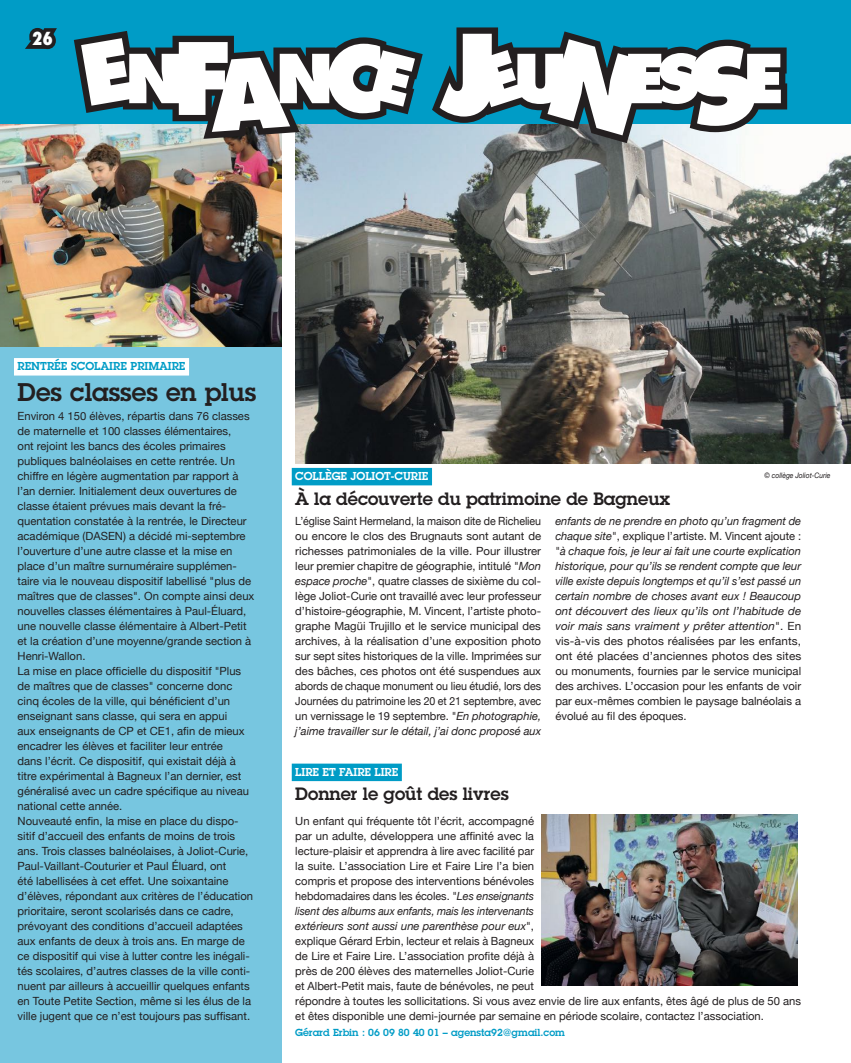
<style>
.page{position:relative;width:851px;height:1063px;background:#fff}
.page>*{position:absolute;margin:0;border:0;box-sizing:border-box;transform-origin:0 0}
.t1{font:600 25px "Lubalin Graph";color:#231f20}
.t2{font:600 17.5px "Lubalin Graph";color:#231f20}
.t3{font:800 condensed 17.5px "Futura";color:#fff}
.t4{font:11.25px/15px "Helvetica Neue";color:#231f20}
.t5{font:11.25px/15px "Helvetica Neue";color:#231f20;text-align:justify;scale:.94 1}
.t6{font:italic 11.25px/15px "Helvetica Neue";letter-spacing:.005em;color:#231f20;text-align:justify}
.t7{font:600 11.25px "Lubalin Graph";color:#fff}
.t8{font:600 11.25px "Lubalin Graph";color:#009cc6}
.t9{font:600 10px "Lubalin Graph";color:#009cc6}
.t10{font:italic 7.5px "Helvetica Neue";color:#231f20;scale:.9 1}
.s1{font-style:italic}
.s2{font-style:normal}
</style>
<div class="page">
<div style="left:0;top:0;width:850px;height:124px;background:#009cc6"></div>
<hr style="left:850px;top:0;width:1px;height:124px;background:#009cc6">
<svg style="left:25px;top:28px;width:32px;height:22px"></svg>
<img style="left:0;top:124px;width:281px;height:223px">
<div style="left:292px;top:764px;width:110px;height:17px;background:#009cc6"></div>
<img style="left:541px;top:815px;width:256px;height:170px">
<div style="left:0;top:347px;width:281px;height:716px;background:#77c6e0"></div>
<div style="left:14px;top:358px;width:175px;height:18px;background:#fff"></div>
<img style="left:295px;top:124px;width:555px;height:339px">
<svg style="left:74px;top:31px;width:348px;height:108px"></svg>
<svg style="left:432px;top:27px;width:355px;height:116px"></svg>
<div style="left:292px;top:468px;width:140px;height:17px;background:#009cc6"></div>
<h2 class="t3" style="left:32px;top:27px;width:23px">26</h2>
<p class="t8" style="left:18px;top:359px;width:169px">RENTRÉE SCOLAIRE PRIMAIRE</p>
<h1 class="t1" style="left:18px;top:376px;width:240px">Des classes en plus</h1>
<p class="t4" style="left:18px;top:408px;width:238px">Environ 4 150 élèves, répartis dans 76 classes de maternelle et 100 classes élémentaires,<br>ont rejoint les bancs des écoles primaires publiques balnéolaises en cette rentrée. Un chiffre en légère augmentation par rapport à l’an dernier. Initialement deux ouvertures de classe étaient prévues mais devant la fré&shy;quentation constatée à la rentrée, le Directeur académique (DASEN) a décidé mi-septembre l’ouverture d’une autre classe et la mise en place d’un maître surnuméraire supplémen&shy;taire via le nouveau dispositif labellisé "plus de maîtres que de classes". On compte ainsi deux nouvelles classes élémentaires à Paul-Éluard, une nouvelle classe élémentaire à Albert-Petit et la création d’une moyenne/grande section à Henri-Wallon.<br>La mise en place officielle du dispositif "Plus de maîtres que de classes" concerne donc cinq écoles de la ville, qui bénéficient d’un enseignant sans classe, qui sera en appui<br>aux enseignants de CP et CE1, afin de mieux encadrer les élèves et faciliter leur entrée<br>dans l’écrit. Ce dispositif, qui existait déjà à titre expérimental à Bagneux l’an dernier, est généralisé avec un cadre spécifique au niveau national cette année.<br>Nouveauté enfin, la mise en place du dispo&shy;sitif d’accueil des enfants de moins de trois ans. Trois classes balnéolaises, à Joliot-Curie, Paul-Vaillant-Couturier et Paul Éluard, ont<br>été labellisées à cet effet. Une soixantaine d’élèves, répondant aux critères de l’éducation prioritaire, seront scolarisés dans ce cadre, prévoyant des conditions d’accueil adaptées aux enfants de deux à trois ans. En marge de ce dispositif qui vise à lutter contre les inégali&shy;tés scolaires, d’autres classes de la ville conti&shy;nuent par ailleurs à accueillir quelques enfants en Toute Petite Section, même si les élus de la ville jugent que ce n’est toujours pas suffisant.</p>
<p class="t7" style="left:295px;top:469px;width:135px">COLLÈGE JOLIOT-CURIE</p>
<h2 class="t2" style="left:295px;top:487px;width:376px">À la découverte du patrimoine de Bagneux</h2>
<p class="t10" style="left:764px;top:471px;width:75px">© collège Joliot-Curie</p>
<p class="t5" style="left:295px;top:513px;width:263px">L’église Saint Hermeland, la maison dite de Richelieu ou encore le clos des Brugnauts sont autant de richesses patrimoniales de la ville. Pour illustrer leur premier chapitre de géographie, intitulé "<span class="s1">Mon espace proche</span>", quatre classes de sixième du col&shy;lège Joliot-Curie ont travaillé avec leur professeur d’histoire-géographie, M. Vincent, l’artiste photo&shy;graphe Magüi Trujillo et le service municipal des archives, à la réalisation d’une exposition photo sur sept sites historiques de la ville. Imprimées sur des bâches, ces photos ont été suspendues aux abords de chaque monument ou lieu étudié, lors des Journées du patrimoine les 20 et 21 septembre, avec un vernissage le 19 septembre. "<span class="s1">En photographie, j’aime travailler sur le détail, j’ai donc proposé aux</span></p>
<p class="t6" style="left:555px;top:513px;width:247px">enfants de ne prendre en photo qu’un fragment de chaque site<span class="s2">", explique l’artiste. M. Vincent ajoute : "</span>à chaque fois, je leur ai fait une courte explication historique, pour qu’ils se rendent compte que leur ville existe depuis longtemps et qu’il s’est passé un certain nombre de choses avant eux ! Beaucoup ont découvert des lieux qu’ils ont l’habitude de voir mais sans vraiment y prêter attention<span class="s2">". En vis-à-vis des photos réalisées par les enfants, ont été placées d’anciennes photos des sites ou monuments, fournies par le service municipal des archives. L’occasion pour les enfants de voir par eux-mêmes combien le paysage balnéolais a évolué au fil des époques.</span></p>
<p class="t7" style="left:295px;top:764px;width:104px">LIRE ET FAIRE LIRE</p>
<h2 class="t2" style="left:295px;top:783px;width:215px">Donner le goût des livres</h2>
<p class="t4" style="left:295px;top:813px;width:507px">Un enfant qui fréquente tôt l’écrit, accompagné<br>par un adulte, développera une affinité avec la<br>lecture-plaisir et apprendra à lire avec facilité par<br>la suite. L’association Lire et Faire Lire l’a bien<br>compris et propose des interventions bénévoles<br>hebdomadaires dans les écoles. "<span class="s1">Les enseignants<br>lisent des albums aux enfants, mais les intervenants<br>extérieurs sont aussi une parenthèse pour eux</span>",<br>explique Gérard Erbin, lecteur et relais à Bagneux<br>de Lire et Faire Lire. L’association profite déjà à<br>près de 200 élèves des maternelles Joliot-Curie<br>et Albert-Petit mais, faute de bénévoles, ne peut<br>répondre à toutes les sollicitations. Si vous avez envie de lire aux enfants, êtes âgé de plus de 50 ans et êtes disponible une demi-journée par semaine en période scolaire, contactez l’association.</p>
<p class="t9" style="left:295px;top:1026px;width:271px">Gérard Erbin : 06 09 80 40 01 – agensta92@gmail.com</p>
</div>
